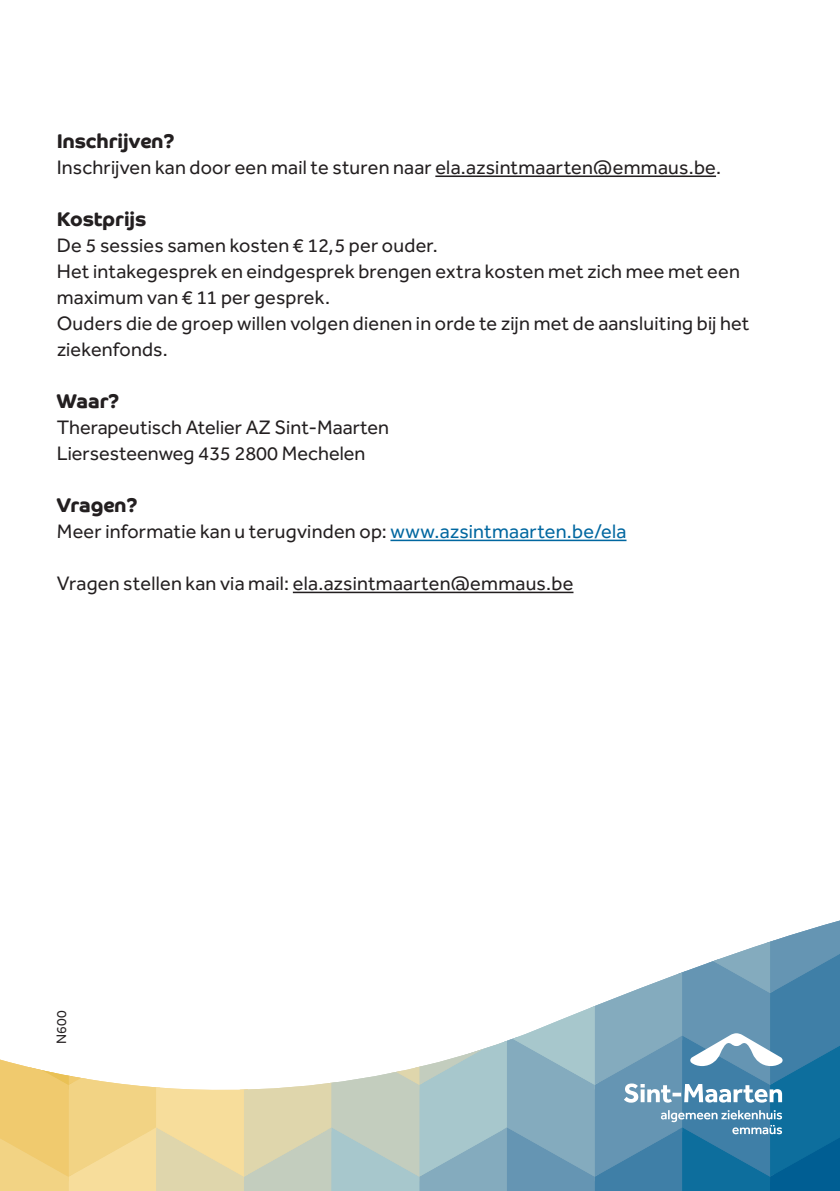
<style>
.page{position:relative;width:840px;height:1191px;background:#fff}
.page>*{position:absolute;margin:0;border:0;box-sizing:border-box;transform-origin:0 0}
.t1{font:20px/26px "Effra CC";letter-spacing:.01em;color:#231f20}
.t2{font:700 20px "Co Headline";color:#231f20}
.t3{font:14px "Effra CC";color:#231f20}
.s1{color:#0067a0}
</style>
<div class="page">
<svg style="left:0;top:920px;width:839px;height:271px"></svg>
<hr style="left:435px;top:175px;width:280px;height:2px;background:#231f20">
<hr style="left:390px;top:539px;width:236px;height:2px;background:#0067a0">
<hr style="left:293px;top:591px;width:280px;height:2px;background:#231f20">
<p class="t2" style="left:57px;top:129px;width:119px">Inschrijven?</p>
<p class="t1" style="left:57px;top:156px;width:665px">Inschrijven kan door een mail te sturen naar ela.azsintmaarten@emmaus.be.</p>
<p class="t2" style="left:57px;top:207px;width:91px">Kostprijs</p>
<p class="t1" style="left:57px;top:234px;width:382px">De 5 sessies samen kosten € 12,5 per ouder.</p>
<p class="t1" style="left:57px;top:260px;width:684px">Het intakegesprek en eindgesprek brengen extra kosten met zich mee met een maximum van € 11 per gesprek.</p>
<p class="t1" style="left:57px;top:312px;width:694px">Ouders die de groep willen volgen dienen in orde te zijn met de aansluiting bij het ziekenfonds.</p>
<p class="t2" style="left:57px;top:389px;width:64px">Waar?</p>
<p class="t1" style="left:57px;top:416px;width:333px">Therapeutisch Atelier AZ Sint-Maarten</p>
<p class="t1" style="left:57px;top:442px;width:310px">Liersesteenweg 435 2800 Mechelen</p>
<p class="t2" style="left:57px;top:493px;width:82px">Vragen?</p>
<p class="t1" style="left:57px;top:520px;width:571px">Meer informatie kan u terugvinden op: <span class="s1">www.azsintmaarten.be/ela</span></p>
<p class="t1" style="left:57px;top:572px;width:518px">Vragen stellen kan via mail: ela.azsintmaarten@emmaus.be</p>
<p class="t3" style="left:53px;top:1043px;width:34px;rotate:-90deg">N600</p>
</div>
